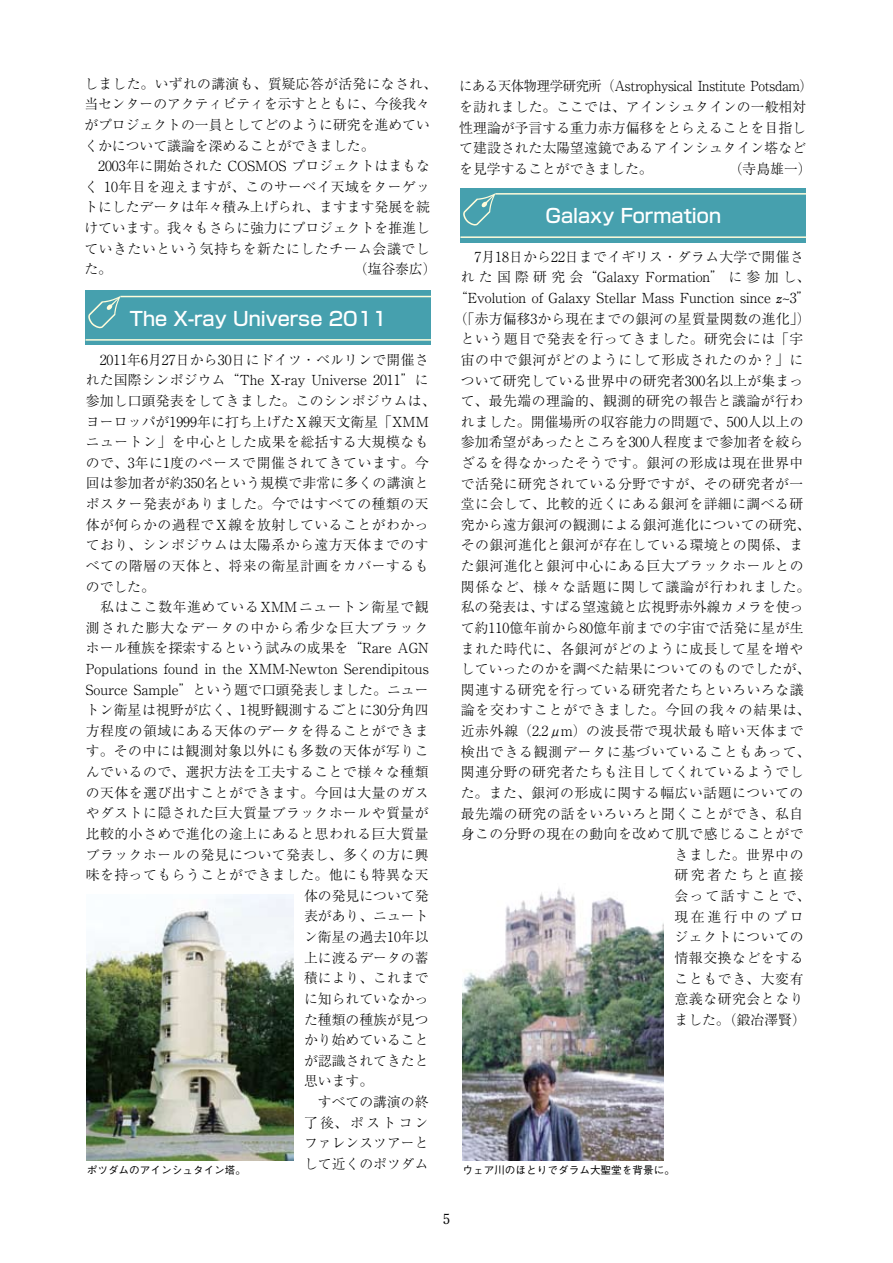
<style>
.page{position:relative;width:893px;height:1263px;background:#fff}
.page>*{position:absolute;margin:0;border:0;box-sizing:border-box;transform-origin:0 0}
.t1{font:500 19.2px "Shin Go Pro";color:#fff}
.t2{font:300 13.8px "Ryumin Pro";letter-spacing:.025em;color:#000}
.t3{font:300 13.8px/20.5px "Ryumin Pro";color:#000}
.t4{font:300 13.8px/20.5px "Ryumin Pro";letter-spacing:.005em;color:#000;scale:.96 1}
.t5{font:300 13.8px "Ryumin Pro";letter-spacing:.005em;color:#000}
.t6{font:300 13.8px "Ryumin Pro";letter-spacing:.06em;color:#000}
.t7{font:300 13.8px "Ryumin Pro";letter-spacing:.045em;color:#000}
.t8{font:300 13.8px "Ryumin Pro";letter-spacing:.055em;color:#000}
.t9{font:300 13.8px "Ryumin Pro";letter-spacing:.08em;color:#000}
.t10{font:300 13.8px "Ryumin Pro";letter-spacing:.05em;color:#000}
.t11{font:300 13.8px "Ryumin Pro";letter-spacing:.19em;color:#000}
.t12{font:300 13.8px "Ryumin Pro";letter-spacing:.12em;color:#000}
.t13{font:700 13.8px "Futo Min A101 Pro";color:#000}
.t14{font:500 10.65px "Gothic BBB Pro";color:#000}
.s1{font-family:"Hoefler Text";font-weight:400;font-style:italic}
.s2{font-family:"Koz Min Pro";font-weight:400}
</style>
<div class="page">
<div style="left:86px;top:290px;width:345px;height:55px;background:#46a0ae"></div>
<svg style="left:88px;top:296px;width:32px;height:33px"></svg>
<hr style="left:120px;top:296px;width:311px;height:1px;background:#fffcdb">
<hr style="left:86px;top:339px;width:345px;height:2px;background:#fffcdb">
<div style="left:460px;top:188px;width:346px;height:54px;background:#46a0ae"></div>
<svg style="left:463px;top:193px;width:32px;height:33px"></svg>
<hr style="left:495px;top:193px;width:311px;height:2px;background:#fffcdb">
<hr style="left:460px;top:236px;width:346px;height:2px;background:#fffcdb">
<img style="left:87px;top:895px;width:206px;height:265px">
<img style="left:462px;top:888px;width:201px;height:272px">
<p class="t3" style="left:84px;top:72px;width:354px">しました。いずれの講演も、質疑応答が活発になされ、当センターのアクティビティを示すとともに、今後我々がプロジェクトの一員としてどのように研究を進めていくかについて議論を深めることができました。<br>　2003年に開始された COSMOS プロジェクトはまもなく 10年目を迎えますが、このサーベイ天域をターゲットにしたデータは年々積み上げられ、ますます発展を続けています。我々もさらに強力にプロジェクトを推進していきたいという気持ちを新たにしたチーム会議でし</p>
<p class="t4" style="left:459px;top:75px;width:370px">にある天体物理学研究所（Astrophysical Institute Potsdam）を訪れました。ここでは、アインシュタインの一般相対性理論が予言する重力赤方偏移をとらえることを目指して建設された太陽望遠鏡であるアインシュタイン塔などを見学することができました。　　　　　　（寺島雄一）</p>
<h1 class="t1" style="left:546px;top:200px;width:177px">Galaxy Formation</h1>
<p class="t2" style="left:461px;top:246px;width:344px">　7月18日から22日までイギリス・ダラム大学で開催さ</p>
<p class="t3" style="left:461px;top:266px;width:351px">れた国際研究会“Galaxy Formation” に参加し、</p>
<p class="t3" style="left:454px;top:286px;width:358px">“Evolution of Galaxy Stellar Mass Function since <span class="s1">z</span><span class="s2">∼</span>3”</p>
<p class="t2" style="left:454px;top:308px;width:358px">（「赤方偏移3から現在までの銀河の星質量関数の進化」）</p>
<p class="t2" style="left:461px;top:328px;width:344px">という題目で発表を行ってきました。研究会には「宇</p>
<p class="t2" style="left:461px;top:349px;width:344px">宙の中で銀河がどのようにして形成されたのか？」に</p>
<p class="t2" style="left:461px;top:369px;width:344px">ついて研究している世界中の研究者300名以上が集まっ</p>
<p class="t2" style="left:461px;top:390px;width:344px">て、最先端の理論的、観測的研究の報告と議論が行わ</p>
<p class="t2" style="left:461px;top:411px;width:344px">れました。開催場所の収容能力の問題で、500人以上の</p>
<p class="t2" style="left:461px;top:431px;width:344px">参加希望があったところを300人程度まで参加者を絞ら</p>
<p class="t2" style="left:461px;top:452px;width:344px">ざるを得なかったそうです。銀河の形成は現在世界中</p>
<p class="t2" style="left:461px;top:473px;width:344px">で活発に研究されている分野ですが、その研究者が一</p>
<p class="t2" style="left:461px;top:493px;width:344px">堂に会して、比較的近くにある銀河を詳細に調べる研</p>
<p class="t2" style="left:461px;top:514px;width:351px">究から遠方銀河の観測による銀河進化についての研究、</p>
<p class="t2" style="left:461px;top:534px;width:344px">その銀河進化と銀河が存在している環境との関係、ま</p>
<p class="t2" style="left:461px;top:555px;width:344px">た銀河進化と銀河中心にある巨大ブラックホールとの</p>
<p class="t6" style="left:461px;top:576px;width:351px">関係など、様々な話題に関して議論が行われました。</p>
<p class="t3" style="left:461px;top:596px;width:344px">私の発表は、すばる望遠鏡と広視野赤外線カメラを使っ</p>
<p class="t2" style="left:461px;top:617px;width:344px">て約110億年前から80億年前までの宇宙で活発に星が生</p>
<p class="t2" style="left:461px;top:638px;width:344px">まれた時代に、各銀河がどのように成長して星を増や</p>
<p class="t2" style="left:461px;top:658px;width:351px">していったのかを調べた結果についてのものでしたが、</p>
<p class="t2" style="left:461px;top:679px;width:344px">関連する研究を行っている研究者たちといろいろな議</p>
<p class="t6" style="left:461px;top:699px;width:351px">論を交わすことができました。今回の我々の結果は、</p>
<p class="t8" style="left:461px;top:720px;width:344px">近赤外線（2.2μm）の波長帯で現状最も暗い天体まで</p>
<p class="t6" style="left:461px;top:741px;width:351px">検出できる観測データに基づいていることもあって、</p>
<p class="t2" style="left:461px;top:761px;width:344px">関連分野の研究者たちも注目してくれているようでし</p>
<p class="t2" style="left:461px;top:782px;width:344px">た。また、銀河の形成に関する幅広い話題についての</p>
<p class="t2" style="left:461px;top:802px;width:344px">最先端の研究の話をいろいろと聞くことができ、私自</p>
<p class="t2" style="left:461px;top:823px;width:344px">身この分野の現在の動向を改めて肌で感じることがで</p>
<p class="t10" style="left:674px;top:844px;width:131px">きました。世界中の</p>
<p class="t11" style="left:674px;top:864px;width:131px">研究者たちと直接</p>
<p class="t12" style="left:674px;top:885px;width:137px">会って話すことで、</p>
<p class="t11" style="left:674px;top:906px;width:131px">現在進行中のプロ</p>
<p class="t2" style="left:674px;top:926px;width:131px">ジェクトについての</p>
<p class="t2" style="left:674px;top:947px;width:131px">情報交換などをする</p>
<p class="t10" style="left:674px;top:967px;width:131px">こともでき、大変有</p>
<p class="t2" style="left:674px;top:988px;width:131px">意義な研究会となり</p>
<p class="t2" style="left:674px;top:1009px;width:133px">ました。（鍛冶澤賢）</p>
<h1 class="t1" style="left:130px;top:303px;width:258px">The X-ray Universe 2011</h1>
<p class="t2" style="left:86px;top:349px;width:344px">　2011年6月27日から30日にドイツ・ベルリンで開催さ</p>
<p class="t3" style="left:86px;top:369px;width:344px">れた国際シンポジウム“The X-ray Universe 2011”に</p>
<p class="t2" style="left:86px;top:390px;width:351px">参加し口頭発表をしてきました。このシンポジウムは、</p>
<p class="t2" style="left:86px;top:410px;width:344px">ヨーロッパが1999年に打ち上げたX線天文衛星「XMM</p>
<p class="t2" style="left:86px;top:431px;width:344px">ニュートン」を中心とした成果を総括する大規模なも</p>
<p class="t7" style="left:86px;top:452px;width:344px">ので、3年に1度のペースで開催されてきています。今</p>
<p class="t2" style="left:86px;top:472px;width:344px">回は参加者が約350名という規模で非常に多くの講演と</p>
<p class="t2" style="left:86px;top:493px;width:344px">ポスター発表がありました。今ではすべての種類の天</p>
<p class="t2" style="left:86px;top:514px;width:344px">体が何らかの過程でX線を放射していることがわかっ</p>
<p class="t2" style="left:86px;top:534px;width:344px">ており、シンポジウムは太陽系から遠方天体までのす</p>
<p class="t2" style="left:86px;top:555px;width:344px">べての階層の天体と、将来の衛星計画をカバーするも</p>
<p class="t2" style="left:86px;top:575px;width:71px">のでした。</p>
<p class="t7" style="left:86px;top:596px;width:344px">　私はここ数年進めているXMMニュートン衛星で観</p>
<p class="t9" style="left:86px;top:617px;width:344px">測された膨大なデータの中から希少な巨大ブラック</p>
<p class="t3" style="left:86px;top:637px;width:344px">ホール種族を探索するという試みの成果を“Rare AGN</p>
<p class="t5" style="left:86px;top:658px;width:344px">Populations found in the XMM-Newton Serendipitous</p>
<p class="t5" style="left:86px;top:679px;width:344px">Source Sample”という題で口頭発表しました。ニュー</p>
<p class="t2" style="left:86px;top:699px;width:344px">トン衛星は視野が広く、1視野観測するごとに30分角四</p>
<p class="t2" style="left:86px;top:720px;width:344px">方程度の領域にある天体のデータを得ることができま</p>
<p class="t2" style="left:86px;top:740px;width:344px">す。その中には観測対象以外にも多数の天体が写りこ</p>
<p class="t2" style="left:86px;top:761px;width:344px">んでいるので、選択方法を工夫することで様々な種類</p>
<p class="t2" style="left:86px;top:782px;width:344px">の天体を選び出すことができます。今回は大量のガス</p>
<p class="t2" style="left:86px;top:802px;width:344px">やダストに隠された巨大質量ブラックホールや質量が</p>
<p class="t2" style="left:86px;top:823px;width:344px">比較的小さめで進化の途上にあると思われる巨大質量</p>
<p class="t2" style="left:86px;top:843px;width:344px">ブラックホールの発見について発表し、多くの方に興</p>
<p class="t2" style="left:86px;top:864px;width:344px">味を持ってもらうことができました。他にも特異な天</p>
<p class="t3" style="left:304px;top:884px;width:126px">体の発見について発</p>
<p class="t3" style="left:304px;top:905px;width:126px">表があり、ニュート</p>
<p class="t3" style="left:304px;top:925px;width:126px">ン衛星の過去10年以</p>
<p class="t3" style="left:304px;top:946px;width:126px">上に渡るデータの蓄</p>
<p class="t3" style="left:304px;top:967px;width:126px">積により、これまで</p>
<p class="t3" style="left:304px;top:987px;width:126px">に知られていなかっ</p>
<p class="t3" style="left:304px;top:1008px;width:126px">た種類の種族が見つ</p>
<p class="t3" style="left:304px;top:1028px;width:126px">かり始めていること</p>
<p class="t3" style="left:304px;top:1049px;width:126px">が認識されてきたと</p>
<p class="t2" style="left:304px;top:1070px;width:71px">思います。</p>
<p class="t3" style="left:304px;top:1090px;width:126px">　すべての講演の終</p>
<p class="t2" style="left:304px;top:1111px;width:126px">了後、ポストコン</p>
<p class="t3" style="left:304px;top:1132px;width:126px">ファレンスツアーと</p>
<p class="t3" style="left:304px;top:1152px;width:126px">して近くのポツダム</p>
<p class="t14" style="left:87px;top:1161px;width:161px">ポツダムのアインシュタイン塔。</p>
<p class="t14" style="left:462px;top:1161px;width:214px">ウェア川のほとりでダラム大聖堂を背景に。</p>
<p class="t13" style="left:443px;top:1207px;width:9px">5</p>
</div>
